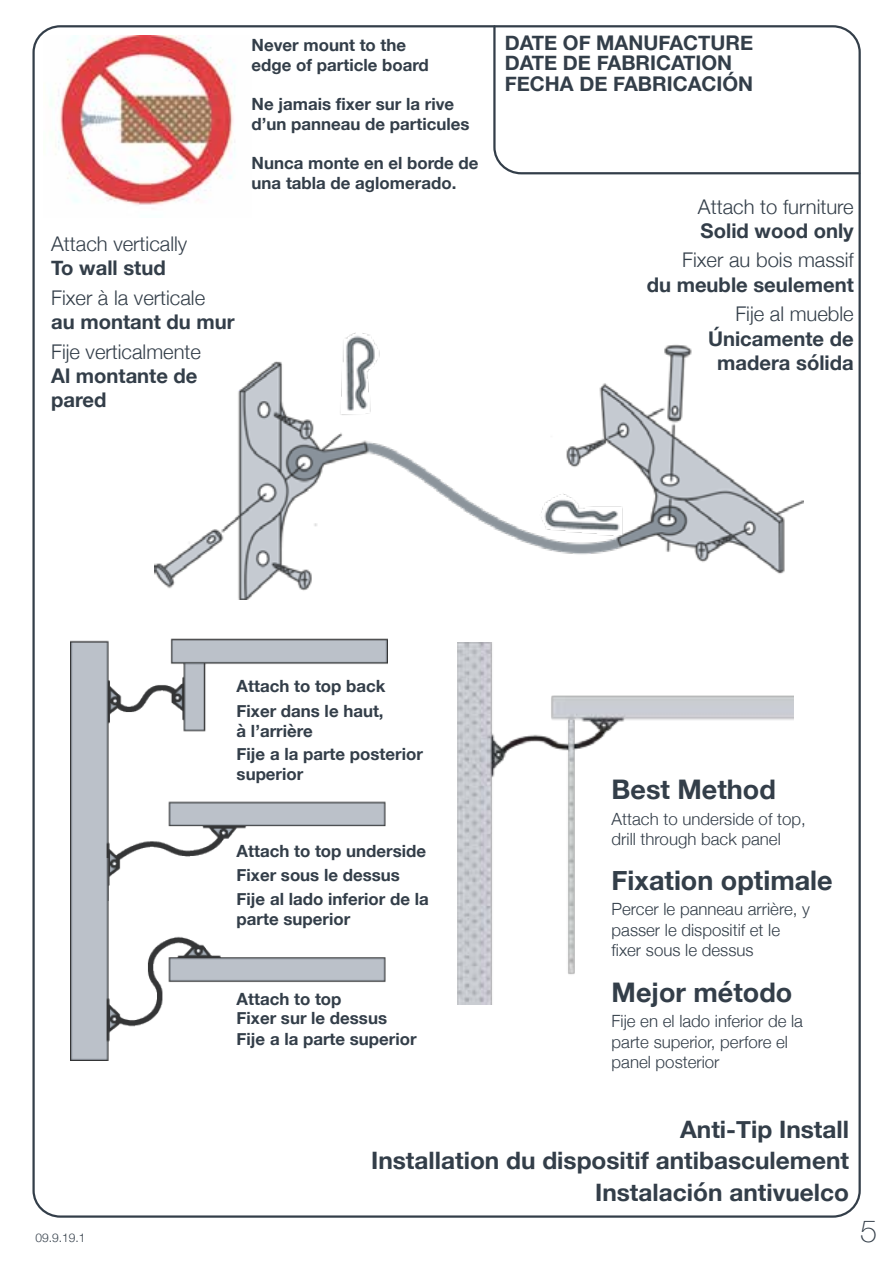
<style>
.page{position:relative;width:893px;height:1263px;background:#fff}
.page>*{position:absolute;margin:0;border:0;box-sizing:border-box;transform-origin:0 0}
.t1{font:100 30.6px "Helvetica Neue";color:#333e49}
.t2{font:700 27px "Helvetica Neue";color:#333e49}
.t3{font:700 24px "Helvetica Neue";color:#333e49}
.t4{font:700 20.25px/20.5px "Helvetica Neue";color:#333e49}
.t5{font:300 20.25px "Helvetica Neue";color:#333e49}
.t6{font:700 16.8px/20.2px "Helvetica Neue";color:#333e49}
.t7{font:300 16.8px/20.2px "Helvetica Neue";color:#333e49}
.t8{font:300 12px "Helvetica Neue";color:#333e49}
</style>
<div class="page">
<svg style="left:492px;top:25px;width:369px;height:151px"></svg>
<img style="left:50px;top:35px;width:185px;height:170px">
<img style="left:155px;top:333px;width:648px;height:266px">
<img style="left:71px;top:638px;width:316px;height:221px">
<img style="left:71px;top:859px;width:315px;height:201px">
<img style="left:458px;top:642px;width:335px;height:363px">
<p class="t6" style="left:252px;top:35px;width:179px">Never mount to the edge of particle board</p>
<p class="t6" style="left:252px;top:94px;width:219px">Ne jamais fixer sur la rive d’un panneau de particules</p>
<p class="t6" style="left:252px;top:153px;width:228px">Nunca monte en el borde de una tabla de aglomerado.</p>
<p class="t5" style="left:51px;top:227px;width:138px">Attach vertically</p>
<p class="t4" style="left:51px;top:258px;width:116px">To wall stud</p>
<p class="t5" style="left:51px;top:281px;width:156px">Fixer à la verticale</p>
<p class="t4" style="left:51px;top:312px;width:185px">au montant du mur</p>
<p class="t5" style="left:51px;top:335px;width:151px">Fije verticalmente</p>
<p class="t4" style="left:51px;top:364px;width:148px;line-height:24.3px">Al montante de pared</p>
<p class="t4" style="left:505px;top:33px;width:250px">DATE OF MANUFACTURE<br>DATE DE FABRICATION<br>FECHA DE FABRICACIÓN</p>
<p class="t5" style="left:698px;top:190px;width:157px">Attach to furniture</p>
<p class="t4" style="left:701px;top:221px;width:155px">Solid wood only</p>
<p class="t5" style="left:682px;top:244px;width:173px">Fixer au bois massif</p>
<p class="t4" style="left:647px;top:275px;width:209px">du meuble seulement</p>
<p class="t5" style="left:735px;top:298px;width:120px">Fije al mueble</p>
<p class="t4" style="left:708px;top:327px;width:147px;line-height:24.3px;text-align:center">Únicamente de madera sólida</p>
<p class="t6" style="left:237px;top:676px;width:150px">Attach to top back</p>
<p class="t6" style="left:237px;top:701px;width:149px">Fixer dans le haut, à l’arrière</p>
<p class="t6" style="left:237px;top:744px;width:188px">Fije a la parte posterior superior</p>
<p class="t6" style="left:237px;top:841px;width:191px">Attach to top underside</p>
<p class="t6" style="left:237px;top:863px;width:194px;line-height:23.9px">Fixer sous le dessus<br>Fije al lado inferior de la</p>
<p class="t6" style="left:237px;top:909px;width:115px">parte superior</p>
<p class="t6" style="left:237px;top:989px;width:152px;line-height:19.4px">Attach to top<br>Fixer sur le dessus</p>
<p class="t6" style="left:237px;top:1029px;width:182px">Fije a la parte superior</p>
<h2 class="t2" style="left:612px;top:768px;width:166px">Best Method</h2>
<p class="t7" style="left:612px;top:808px;width:196px">Attach to underside of top, drill through back panel</p>
<h2 class="t2" style="left:612px;top:859px;width:223px">Fixation optimale</h2>
<p class="t7" style="left:612px;top:898px;width:200px">Percer le panneau arrière, y passer le dispositif et le fixer sous le dessus</p>
<h2 class="t2" style="left:612px;top:971px;width:182px">Mejor método</h2>
<p class="t7" style="left:612px;top:1010px;width:193px">Fije en el lado inferior de la parte superior, perfore el panel posterior</p>
<h3 class="t3" style="left:680px;top:1110px;width:170px">Anti-Tip Install</h3>
<h3 class="t3" style="left:371px;top:1142px;width:479px">Installation du dispositif antibasculement</h3>
<p class="t8" style="left:35px;top:1228px;width:52px">09.9.19.1</p>
<h3 class="t3" style="left:595px;top:1174px;width:255px">Instalación antivuelco</h3>
<h1 class="t1" style="left:860px;top:1208px;width:19px">5</h1>
</div>
